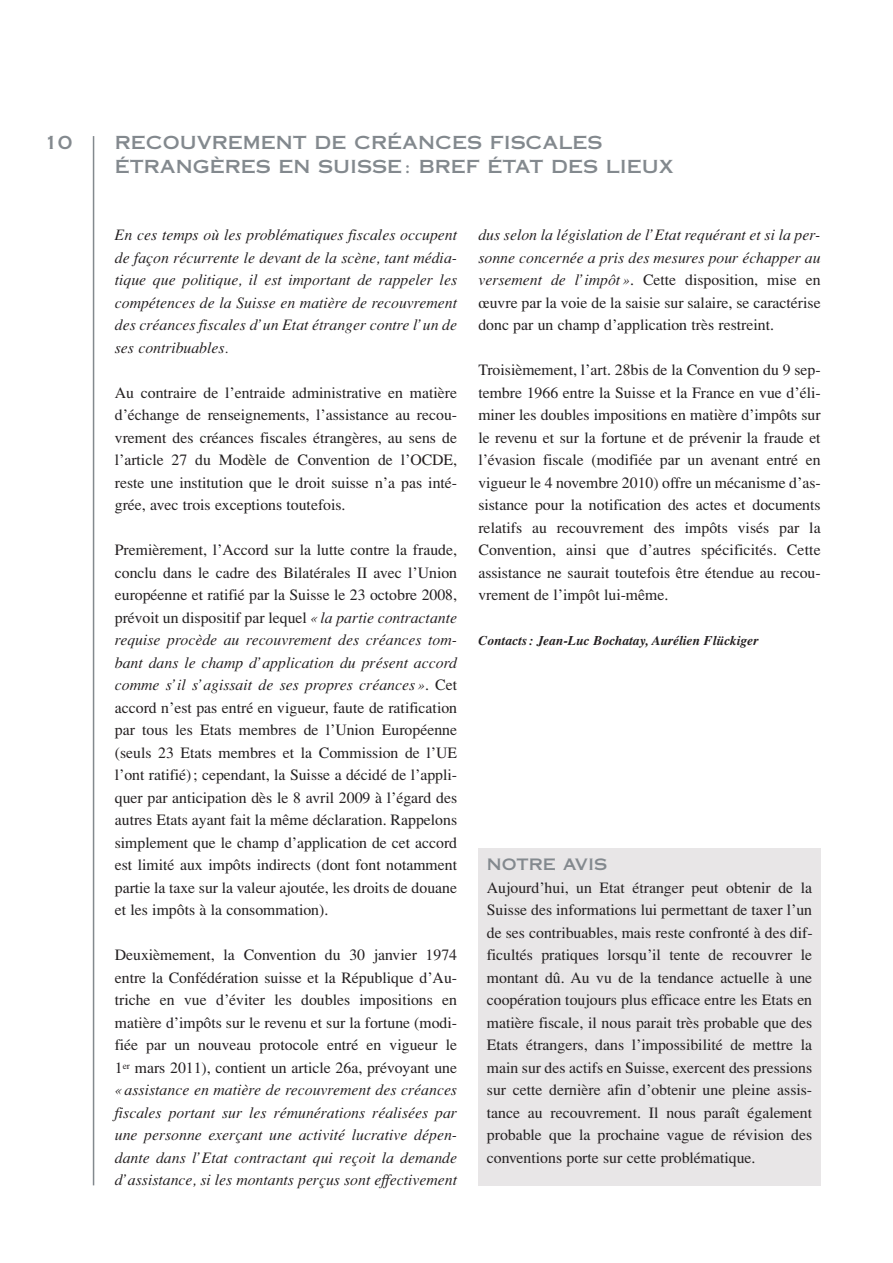
<style>
.page{position:relative;width:893px;height:1263px;background:#fff}
.page>*{position:absolute;margin:0;border:0;box-sizing:border-box;transform-origin:0 0}
.t1{font:18px/24px "Copperplate Thirty One AB";color:#83898e}
.t2{font:15.75px/22.5px "Times";color:#231f20;text-align:justify}
.t3{font:italic 15.75px/22.5px "Times";color:#231f20;text-align:justify}
.t4{font:15.75px "Copperplate Thirty One AB";color:#83898e}
.t5{font:italic 700 13.5px "Times";color:#231f20}
.s1{font-style:italic}
</style>
<div class="page">
<hr style="left:93px;top:136px;width:1px;height:1049px;background:#83898e">
<div style="left:478px;top:848px;width:343px;height:337px;background:#e8e6e7"></div>
<p class="t1" style="left:44px;top:132px;width:29px">10</p>
<p class="t1" style="left:115px;top:132px;width:561px">RECOUVREMENT DE CRÉANCES FISCALES<br>ÉTRANGÈRES EN SUISSE: BREF ÉTAT DES LIEUX</p>
<p class="t3" style="left:115px;top:224px;width:344px">En ces temps où les problématiques fiscales occupent de façon récurrente le devant de la scène, tant média&shy;tique que politique, il est important de rappeler les compétences de la Suisse en matière de recouvrement des créances fiscales d’un Etat étranger contre l’un de ses contribuables.</p>
<p class="t2" style="left:115px;top:381px;width:344px">Au contraire de l’entraide administrative en matière d’échange de renseignements, l’assistance au recou&shy;vrement des créances fiscales étrangères, au sens de l’article 27 du Modèle de Convention de l’OCDE, reste une institution que le droit suisse n’a pas inté&shy;grée, avec trois exceptions toutefois.</p>
<p class="t2" style="left:115px;top:539px;width:344px">Premièrement, l’Accord sur la lutte contre la fraude, conclu dans le cadre des Bilatérales II avec l’Union européenne et ratifié par la Suisse le 23 octobre 2008, prévoit un dispositif par lequel <span class="s1">«la partie contractante requise procède au recouvrement des créances tom&shy;bant dans le champ d’application du présent accord comme s’il s’agissait de ses propres créances »</span>. Cet accord n’est pas entré en vigueur, faute de ratification par tous les Etats membres de l’Union Européenne (seuls 23 Etats membres et la Commission de l’UE l’ont ratifié); cependant, la Suisse a décidé de l’appli&shy;quer par anticipation dès le 8 avril 2009 à l’égard des autres Etats ayant fait la même déclaration. Rappelons simplement que le champ d’application de cet accord est limité aux impôts indirects (dont font notamment partie la taxe sur la valeur ajoutée, les droits de douane et les impôts à la consommation).</p>
<p class="t2" style="left:115px;top:944px;width:344px">Deuxièmement, la Convention du 30 janvier 1974 entre la Confédération suisse et la République d’Au&shy;triche en vue d’éviter les doubles impositions en matière d’impôts sur le revenu et sur la fortune (modi&shy;fiée par un nouveau protocole entré en vigueur le 1<sup>er</sup> mars 2011), contient un article 26a, prévoyant une <span class="s1">«assistance en matière de recouvrement des créances fiscales portant sur les rémunérations réalisées par une personne exerçant une activité lucrative dépen&shy;dante dans l’Etat contractant qui reçoit la demande d’assistance, si les montants perçus sont effectivement</span></p>
<p class="t2" style="left:478px;top:224px;width:344px"><span class="s1">dus selon la législation de l’Etat requérant et si la per&shy;sonne concernée a pris des mesures pour échapper au versement de l’impôt»</span>. Cette disposition, mise en œuvre par la voie de la saisie sur salaire, se caractérise donc par un champ d’application très restreint.</p>
<p class="t2" style="left:478px;top:359px;width:344px">Troisièmement, l’art. 28bis de la Convention du 9 sep&shy;tembre 1966 entre la Suisse et la France en vue d’éli&shy;miner les doubles impositions en matière d’impôts sur le revenu et sur la fortune et de prévenir la fraude et l’évasion fiscale (modifiée par un avenant entré en vigueur le 4 novembre 2010) offre un mécanisme d’as&shy;sistance pour la notification des actes et documents relatifs au recouvrement des impôts visés par la Convention, ainsi que d’autres spécificités. Cette assistance ne saurait toutefois être étendue au recou&shy;vrement de l’impôt lui-même.</p>
<p class="t5" style="left:478px;top:633px;width:282px">Contacts: Jean-Luc Bochatay, Aurélien Flückiger</p>
<p class="t4" style="left:487px;top:859px;width:122px">NOTRE AVIS</p>
<p class="t2" style="left:487px;top:876px;width:327px">Aujourd’hui, un Etat étranger peut obtenir de la Suisse des informations lui permettant de taxer l’un de ses contribuables, mais reste confronté à des dif&shy;ficultés pratiques lorsqu’il tente de recouvrer le montant dû. Au vu de la tendance actuelle à une coopération toujours plus efficace entre les Etats en matière fiscale, il nous parait très probable que des Etats étrangers, dans l’impossibilité de mettre la main sur des actifs en Suisse, exercent des pressions sur cette dernière afin d’obtenir une pleine assis&shy;tance au recouvrement. Il nous paraît également probable que la prochaine vague de révision des conventions porte sur cette problématique.</p>
</div>
